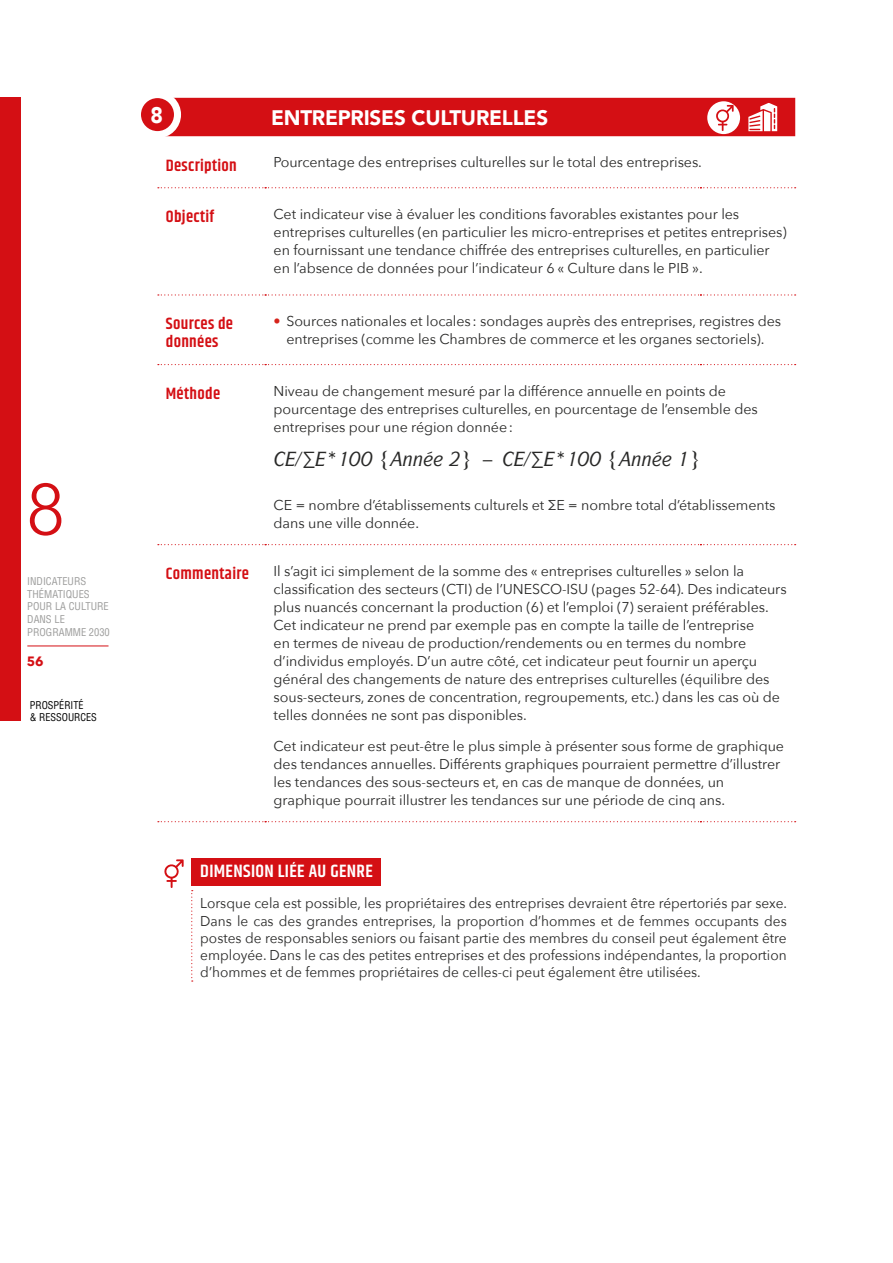
<style>
.page{position:relative;width:893px;height:1263px;background:#fff}
.page>*{position:absolute;margin:0;border:0;box-sizing:border-box;transform-origin:0 0}
.t1{font:300 72px "Avenir";color:#d40f14}
.t2{font:900 22.5px "Avenir";color:#fff;scale:.94 1}
.t3{font:900 21px "Avenir";letter-spacing:-.01em;color:#fff}
.t4{font:600 18px "Khand";letter-spacing:.02em;color:#fff}
.t5{font:600 16.5px/18px "Khand";letter-spacing:.02em;color:#d40f14}
.t6{font:14.25px/18px "Avenir Next";letter-spacing:-.005em;color:#282827}
.t7{font:14.25px/17.2px "Avenir Next";letter-spacing:-.005em;color:#282827;text-align:justify;scale:.96 1}
.t8{font:700 13.5px "Avenir Next";color:#d40f14}
.t9{font:condensed 10.5px/12.6px "Helvetica LT Std";color:#9d9d9c}
.t10{font:condensed 10.5px/12.6px "Helvetica LT Std";color:#000}
.s1{color:#d6241b}
</style>
<div class="page">
<svg style="left:158px;top:187px;width:638px;height:1px"></svg>
<svg style="left:158px;top:294px;width:638px;height:2px"></svg>
<svg style="left:158px;top:364px;width:638px;height:1px"></svg>
<svg style="left:158px;top:544px;width:638px;height:1px"></svg>
<svg style="left:158px;top:821px;width:638px;height:1px"></svg>
<div style="left:168px;top:98px;width:627px;height:38px;background:#d40f14"></div>
<svg style="left:191px;top:890px;width:2px;height:91px"></svg>
<div style="left:192px;top:858px;width:189px;height:27px;background:#d40f14"></div>
<svg style="left:137px;top:95px;width:40px;height:40px"></svg>
<div style="left:134px;top:91px;width:47px;height:47px;border:7px solid #fff;border-radius:50%"></div>
<svg style="left:164px;top:859px;width:20px;height:29px"></svg>
<div style="left:0;top:98px;width:21px;height:623px;background:#d40f14"></div>
<hr style="left:27px;top:646px;width:82px;height:1px;background:#d40f14">
<h1 class="t1" style="left:27px;top:467px;width:39px">8</h1>
<p class="t9" style="left:27px;top:575px;width:84px">INDICATEURS<br>THÉMATIQUES<br>POUR LA CULTURE<br>DANS LE<br>PROGRAMME 2030</p>
<p class="t8" style="left:27px;top:649px;width:18px">56</p>
<p class="t10" style="left:30px;top:698px;width:69px">PROSPÉRITÉ<br>&amp; RESSOURCES</p>
<h2 class="t2" style="left:150px;top:95px;width:15px">8</h2>
<h3 class="t3" style="left:271px;top:100px;width:279px">ENTREPRISES CULTURELLES</h3>
<p class="t5" style="left:166px;top:157px;width:73px">Description</p>
<p class="t6" style="left:274px;top:153px;width:430px">Pourcentage des entreprises culturelles sur le total des entreprises.</p>
<p class="t5" style="left:166px;top:209px;width:50px">Objectif</p>
<p class="t6" style="left:274px;top:204px;width:515px">Cet indicateur vise à évaluer les conditions favorables existantes pour les entreprises culturelles (en particulier les micro-entreprises et petites entreprises) en fournissant une tendance chiffrée des entreprises culturelles, en particulier en l’absence de données pour l’indicateur 6 « Culture dans le PIB ».</p>
<p class="t5" style="left:166px;top:316px;width:69px">Sources de données</p>
<p class="t6" style="left:274px;top:312px;width:509px;text-align:center"><span class="s1">•</span> Sources nationales et locales : sondages auprès des entreprises, registres des entreprises (comme les Chambres de commerce et les organes sectoriels).</p>
<p class="t5" style="left:166px;top:385px;width:56px">Méthode</p>
<p class="t6" style="left:274px;top:381px;width:486px">Niveau de changement mesuré par la différence annuelle en points de pourcentage des entreprises culturelles, en pourcentage de l’ensemble des entreprises pour une région donnée:</p>
<p class="t6" style="left:274px;top:495px;width:503px">CE = nombre d’établissements culturels et ΣE = nombre total d’établissements dans une ville donnée.</p>
<p class="t5" style="left:166px;top:565px;width:85px">Commentaire</p>
<p class="t6" style="left:274px;top:561px;width:514px">Il s’agit ici simplement de la somme des « entreprises culturelles » selon la classification des secteurs (CTI) de l’UNESCO-ISU (pages 52-64). Des indicateurs plus nuancés concernant la production (6) et l’emploi (7) seraient préférables.<br>Cet indicateur ne prend par exemple pas en compte la taille de l’entreprise<br>en termes de niveau de production/rendements ou en termes du nombre d’individus employés. D’un autre côté, cet indicateur peut fournir un aperçu général des changements de nature des entreprises culturelles (équilibre des sous-secteurs, zones de concentration, regroupements, etc.) dans les cas où de telles données ne sont pas disponibles.</p>
<p class="t6" style="left:274px;top:736px;width:512px">Cet indicateur est peut-être le plus simple à présenter sous forme de graphique des tendances annuelles. Différents graphiques pourraient permettre d’illustrer les tendances des sous-secteurs et, en cas de manque de données, un graphique pourrait illustrer les tendances sur une période de cinq ans.</p>
<p class="t4" style="left:200px;top:859px;width:174px">DIMENSION LIÉE AU GENRE</p>
<p class="t7" style="left:200px;top:894px;width:613px">Lorsque cela est possible, les propriétaires des entreprises devraient être répertoriés par sexe.<br>Dans le cas des grandes entreprises, la proportion d’hommes et de femmes occupants des postes de responsables seniors ou faisant partie des membres du conseil peut également être employée. Dans le cas des petites entreprises et des professions indépendantes, la proportion d’hommes et de femmes propriétaires de celles-ci peut également être utilisées.</p>
</div>
